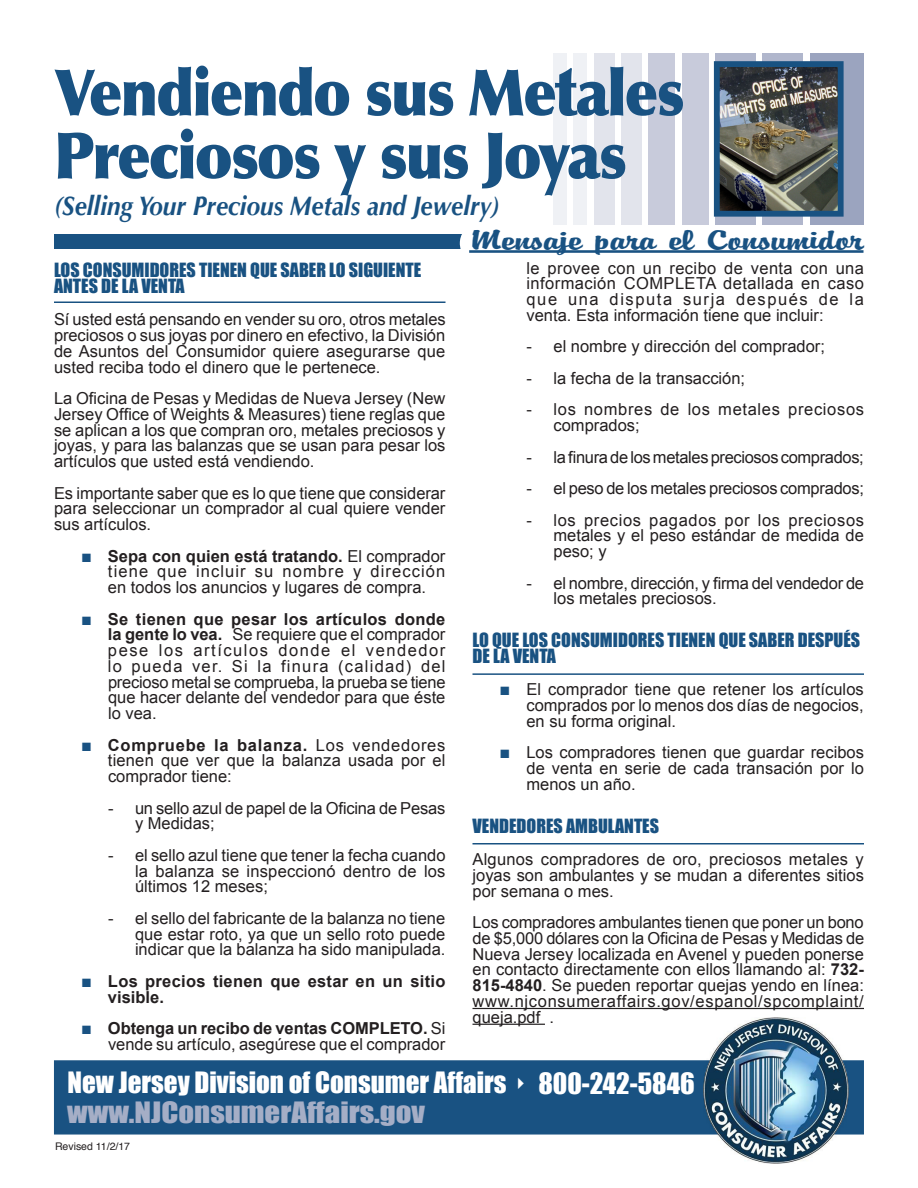
<style>
.page{position:relative;width:918px;height:1188px;background:#fff}
.page>*{position:absolute;margin:0;border:0;box-sizing:border-box;transform-origin:0 0}
.t1{font:900 64.5px/63px "Optima";letter-spacing:-.03em;color:#195282;scale:.9 1}
.t2{font:29.7px "PT Dog ear";letter-spacing:-.01em;color:#195282;scale:1.61 1}
.t3{font:27px/29.2px "Impact";color:#fff}
.t4{font:italic 700 27px "Optima";color:#195282;scale:.9 1}
.t5{font:18px/16.2px "Impact";color:#195282}
.t6{font:16.5px/15.8px "Arial";color:#231f20;text-align:justify}
.t7{font:700 16.5px/15.8px "Arial";letter-spacing:.015em;color:#231f20}
.t8{font:16.5px/15.8px "Arial";letter-spacing:.04em;color:#231f20}
.t9{font:16.5px "Arial";letter-spacing:-.02em;color:#231f20}
.t10{font:10.5px "Helvetica";color:#231f20}
.s1{font-size:18px;color:#195282}
.s2{font-weight:700}
.s3{font-weight:400;font-size:18px;color:#195282}
.s4{color:#a5aec6}
</style>
<div class="page">
<div style="left:54px;top:235px;width:412px;height:14px;background:#195282"></div>
<div style="left:716px;top:53px;width:40px;height:171px;background:#b0b6cc"></div>
<div style="left:682px;top:53px;width:27px;height:171px;background:#c8cbdb"></div>
<div style="left:621px;top:53px;width:20px;height:171px;background:#e2e4ec"></div>
<div style="left:574px;top:53px;width:13px;height:171px;background:#eff1f5"></div>
<div style="left:810px;top:53px;width:54px;height:171px;background:#9ba4bf"></div>
<div style="left:763px;top:53px;width:40px;height:171px;background:#b0b6cc"></div>
<div style="left:648px;top:53px;width:27px;height:171px;background:#c8cbdb"></div>
<div style="left:594px;top:53px;width:20px;height:171px;background:#e2e4ec"></div>
<div style="left:554px;top:53px;width:13px;height:171px;background:#eff1f5"></div>
<div style="left:461px;top:227px;width:401px;height:33px;background:#fff;border-radius:16px"></div>
<div style="left:460px;top:225px;width:404px;height:37px;border:3px solid #fff;border-radius:16px"></div>
<hr style="left:469px;top:250px;width:395px;height:3px;background:#195282">
<div style="left:54px;top:1060px;width:810px;height:75px;background:#195282;border:2px solid #195282"></div>
<img style="left:703px;top:1018px;width:146px;height:145px">
<img style="left:721px;top:68px;width:116px;height:142px">
<div style="left:714px;top:61px;width:130px;height:156px;border:6px solid #195282"></div>
<hr style="left:472px;top:1008px;width:392px;height:1px;background:#231f20">
<hr style="left:472px;top:1024px;width:73px;height:1px;background:#231f20">
<hr style="left:54px;top:302px;width:392px;height:1px;background:#195282">
<hr style="left:472px;top:673px;width:392px;height:2px;background:#195282">
<hr style="left:472px;top:843px;width:392px;height:1px;background:#195282">
<h1 class="t1" style="left:54px;top:62px;width:702px">Vendiendo sus Metales<br>Preciosos y sus Joyas</h1>
<h2 class="t2" style="left:469px;top:224px;width:246px">Mensaje para el Consumidor</h2>
<h3 class="t4" style="left:54px;top:190px;width:497px">(Selling Your Precious Metals and Jewelry)</h3>
<p class="t5" style="left:54px;top:262px;width:369px">LOS CONSUMIDORES TIENEN QUE SABER LO SIGUIENTE<br>ANTES DE la venta</p>
<p class="t6" style="left:54px;top:312px;width:393px">Sí usted está pensando en vender su oro, otros metales preciosos o sus joyas por dinero en efectivo, la División de Asuntos del Consumidor quiere asegurarse que usted reciba todo el dinero que le pertenece.</p>
<p class="t6" style="left:54px;top:391px;width:393px">La Oficina de Pesas y Medidas de Nueva Jersey (New Jersey Office of Weights &amp; Measures) tiene reglas que se aplican a los que compran oro, metales preciosos y joyas, y para las balanzas que se usan para pesar los artículos que usted está vendiendo.</p>
<p class="t6" style="left:54px;top:485px;width:393px">Es importante saber que es lo que tiene que considerar para seleccionar un comprador al cual quiere vender sus artículos.</p>
<p class="t6" style="left:108px;top:548px;width:339px;text-indent:-27px"><span class="s1">■</span> <span class="s2">Sepa con quien está tratando.</span> El comprador tiene que incluir su nombre y dirección en todos los anuncios y lugares de compra.</p>
<p class="t6" style="left:108px;top:611px;width:339px;text-indent:-27px"><span class="s1">■</span> <span class="s2">Se tienen que pesar los artículos donde la gente lo vea.</span> Se requiere que el comprador pese los artículos donde el vendedor lo pueda ver. Si la finura (calidad) del precioso metal se comprueba, la prueba se tiene que hacer delante del vendedor para que éste lo vea.</p>
<p class="t6" style="left:108px;top:737px;width:339px;text-indent:-27px"><span class="s1">■</span> <span class="s2">Compruebe la balanza.</span> Los vendedores tienen que ver que la balanza usada por el comprador tiene:</p>
<p class="t6" style="left:135px;top:800px;width:312px;text-indent:-27px">- un sello azul de papel de la Oficina de Pesas y Medidas;</p>
<p class="t6" style="left:135px;top:847px;width:312px;text-indent:-27px">- el sello azul tiene que tener la fecha cuando la balanza se inspeccionó dentro de los últimos 12 meses;</p>
<p class="t6" style="left:135px;top:910px;width:312px;text-indent:-27px">- el sello del fabricante de la balanza no tiene que estar roto, ya que un sello roto puede indicar que la balanza ha sido manipulada.</p>
<p class="t7" style="left:108px;top:974px;width:339px;text-indent:-27px"><span class="s3">■</span> Los precios tienen que estar en un sitio visible.</p>
<p class="t6" style="left:81px;top:1021px;width:366px;text-align:right"><span class="s1">■</span> <span class="s2">Obtenga un recibo de ventas COMPLETO.</span> Si vende su artículo, asegúrese que el comprador</p>
<p class="t6" style="left:527px;top:260px;width:339px">le provee con un recibo de venta con una información COMPLETA detallada en caso que una disputa surja después de la venta. Esta información tiene que incluir:</p>
<p class="t6" style="left:527px;top:339px;width:300px">- el nombre y dirección del comprador;</p>
<p class="t6" style="left:527px;top:370px;width:220px">- la fecha de la transacción;</p>
<p class="t8" style="left:554px;top:402px;width:312px;text-indent:-27px">- los nombres de los metales preciosos comprados;</p>
<p class="t9" style="left:527px;top:446px;width:339px">- la finura de los metales preciosos comprados;</p>
<p class="t6" style="left:527px;top:481px;width:339px">- el peso de los metales preciosos comprados;</p>
<p class="t6" style="left:554px;top:512px;width:312px;text-indent:-27px">- los precios pagados por los preciosos metales y el peso estándar de medida de peso; y</p>
<p class="t6" style="left:554px;top:575px;width:312px;text-indent:-27px">- el nombre, dirección, y firma del vendedor de los metales preciosos.</p>
<p class="t5" style="left:472px;top:632px;width:389px">LO QUE LOS CONSUMIDORES TIENEN QUE SABER DESPUÉS<br>DE LA VENTA</p>
<p class="t6" style="left:526px;top:682px;width:339px;text-indent:-27px"><span class="s1">■</span> El comprador tiene que retener los artículos comprados por lo menos dos días de negocios, en su forma original.</p>
<p class="t6" style="left:526px;top:745px;width:339px;text-indent:-27px"><span class="s1">■</span> Los compradores tienen que guardar recibos de venta en serie de cada transación por lo menos un año.</p>
<p class="t5" style="left:472px;top:817px;width:188px">VENDEDORES AMBULANTES</p>
<p class="t6" style="left:472px;top:852px;width:393px">Algunos compradores de oro, preciosos metales y joyas son ambulantes y se mudan a diferentes sitios por semana o mes.</p>
<p class="t6" style="left:472px;top:915px;width:393px">Los compradores ambulantes tienen que poner un bono de $5,000 dólares con la Oficina de Pesas y Medidas de Nueva Jersey localizada en Avenel y pueden ponerse en contacto directamente con ellos llamando al: <span class="s2">732- 815-4840</span>. Se pueden reportar quejas yendo en línea: www.njconsumeraffairs.gov/espanol/spcomplaint/ queja.pdf .</p>
<h3 class="t3" style="left:67px;top:1067px;width:629px">New Jersey Division of Consumer Affairs ✔ 800-242-5846 <span class="s4">www.NJConsumerAffairs.gov</span></h3>
<p class="t10" style="left:55px;top:1138px;width:77px">Revised 11/2/17</p>
</div>
